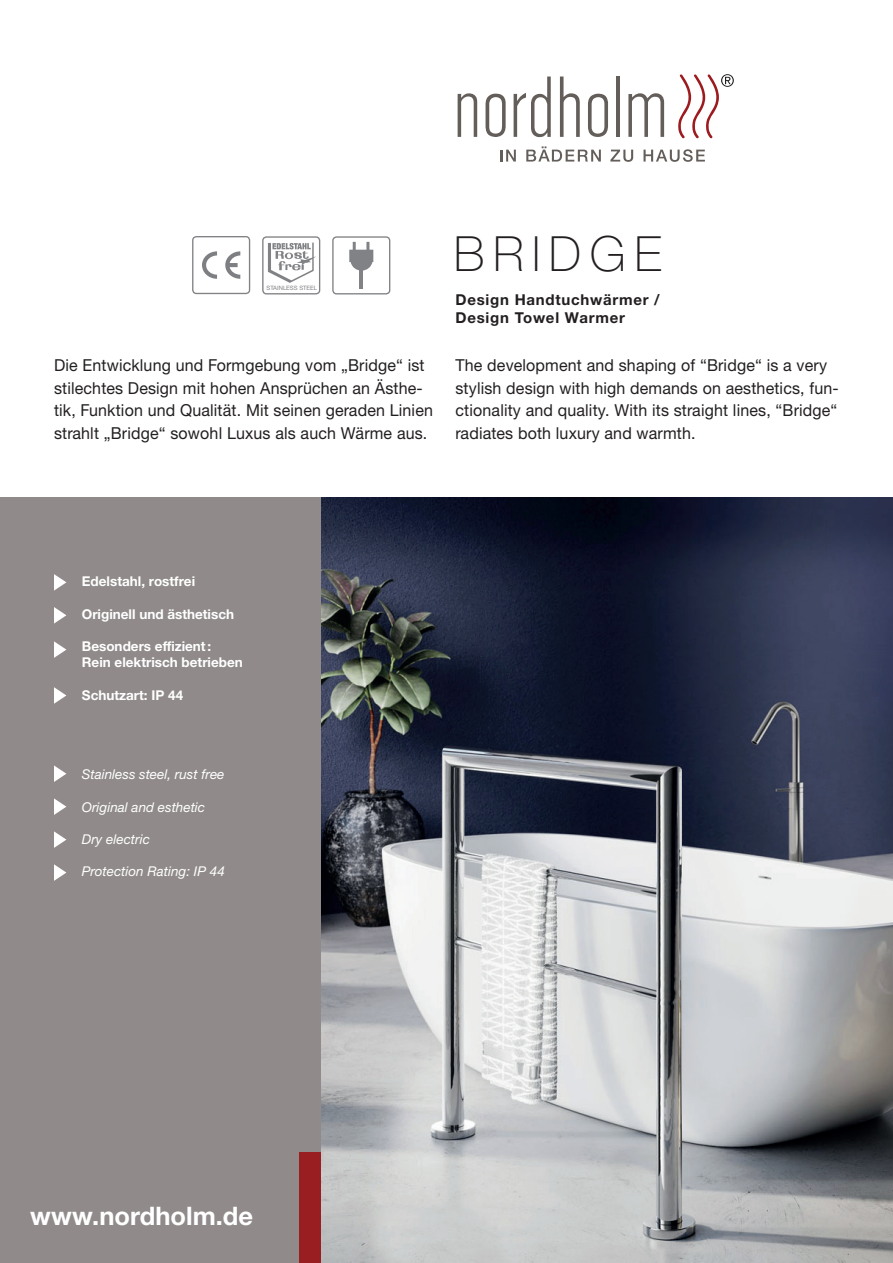
<style>
.page{position:relative;width:893px;height:1263px;background:#fff}
.page>*{position:absolute;margin:0;border:0;box-sizing:border-box;transform-origin:0 0}
.t1{font:100 48.6px "Helvetica Neue LTW1 G";letter-spacing:.175em;color:#231f20}
.t2{font:700 25.5px "Helvetica Neue LTW1 G";color:#fff}
.t3{font:16.5px/22.5px "Helvetica Neue LTW1 G";letter-spacing:.01em;color:#231f20}
.t4{font:700 15px/18px "Helvetica Neue LTW1 G";letter-spacing:.05em;color:#231f20}
.t5{font:700 13.5px/16.2px "Helvetica Neue LTW1 G";color:#fff}
.t6{font:italic 13.5px "Helvetica Neue LTW1 G";color:#fff}
.t7{font:6px "Helvetica Neue LTW1 G";color:#808285}
</style>
<div class="page">
<img style="left:320px;top:497px;width:573px;height:766px">
<div style="left:0;top:497px;width:320px;height:766px;background:#908b8a"></div>
<div style="left:299px;top:1152px;width:21px;height:111px;background:#981e21"></div>
<svg style="left:458px;top:93px;width:20px;height:44px"></svg>
<svg style="left:485px;top:94px;width:21px;height:43px"></svg>
<svg style="left:514px;top:77px;width:37px;height:60px"></svg>
<svg style="left:560px;top:77px;width:20px;height:60px"></svg>
<svg style="left:588px;top:93px;width:20px;height:44px"></svg>
<hr style="left:616px;top:77px;width:3px;height:60px;background:#645e5b">
<svg style="left:628px;top:93px;width:36px;height:44px"></svg>
<svg style="left:678px;top:74px;width:56px;height:65px"></svg>
<svg style="left:500px;top:150px;width:16px;height:12px"></svg>
<svg style="left:526px;top:146px;width:75px;height:16px"></svg>
<svg style="left:610px;top:150px;width:23px;height:12px"></svg>
<svg style="left:643px;top:149px;width:62px;height:13px"></svg>
<div style="left:332px;top:236px;width:58px;height:58px;border:1px solid #808285;border-radius:4px"></div>
<svg style="left:349px;top:242px;width:24px;height:29px"></svg>
<hr style="left:359px;top:270px;width:4px;height:19px;background:#808285">
<div style="left:262px;top:236px;width:58px;height:58px;border:1px solid #808285;border-radius:4px"></div>
<img style="left:264px;top:236px;width:56px;height:55px">
<div style="left:192px;top:236px;width:58px;height:58px;border:1px solid #808285;border-radius:4px"></div>
<svg style="left:202px;top:251px;width:38px;height:28px"></svg>
<svg style="left:54px;top:574px;width:12px;height:17px"></svg>
<svg style="left:54px;top:607px;width:12px;height:17px"></svg>
<svg style="left:54px;top:641px;width:12px;height:17px"></svg>
<svg style="left:54px;top:687px;width:12px;height:17px"></svg>
<svg style="left:54px;top:765px;width:12px;height:17px"></svg>
<svg style="left:54px;top:798px;width:12px;height:17px"></svg>
<svg style="left:54px;top:831px;width:12px;height:17px"></svg>
<svg style="left:54px;top:864px;width:12px;height:17px"></svg>
<p class="t7" style="left:267px;top:284px;width:52px">STAINLESS STEEL</p>
<h1 class="t1" style="left:454px;top:225px;width:209px">BRIDGE</h1>
<p class="t4" style="left:456px;top:290px;width:206px">Design Handtuchwärmer /<br>Design Towel Warmer</p>
<p class="t3" style="left:54px;top:354px;width:380px">Die Entwicklung und Formgebung vom „Bridge“ ist stilechtes Design mit hohen Ansprüchen an Ästhe&shy;tik, Funktion und Qualität. Mit seinen geraden Linien strahlt „Bridge“ sowohl Luxus als auch Wärme aus.</p>
<p class="t3" style="left:455px;top:354px;width:385px">The development and shaping of “Bridge“ is a very stylish design with high demands on aesthetics, fun&shy;ctionality and quality. With its straight lines, “Bridge“ radiates both luxury and warmth.</p>
<p class="t5" style="left:82px;top:573px;width:115px">Edelstahl, rostfrei</p>
<p class="t5" style="left:82px;top:606px;width:154px">Originell und ästhetisch</p>
<p class="t5" style="left:82px;top:638px;width:162px">Besonders effizient:<br>Rein elektrisch betrieben</p>
<p class="t5" style="left:82px;top:687px;width:103px">Schutzart: IP 44</p>
<p class="t6" style="left:82px;top:766px;width:144px">Stainless steel, rust free</p>
<p class="t6" style="left:82px;top:798px;width:125px">Original and esthetic</p>
<p class="t6" style="left:82px;top:831px;width:70px">Dry electric</p>
<p class="t6" style="left:82px;top:863px;width:144px">Protection Rating: IP 44</p>
<h2 class="t2" style="left:30px;top:1200px;width:225px">www.nordholm.de</h2>
</div>
